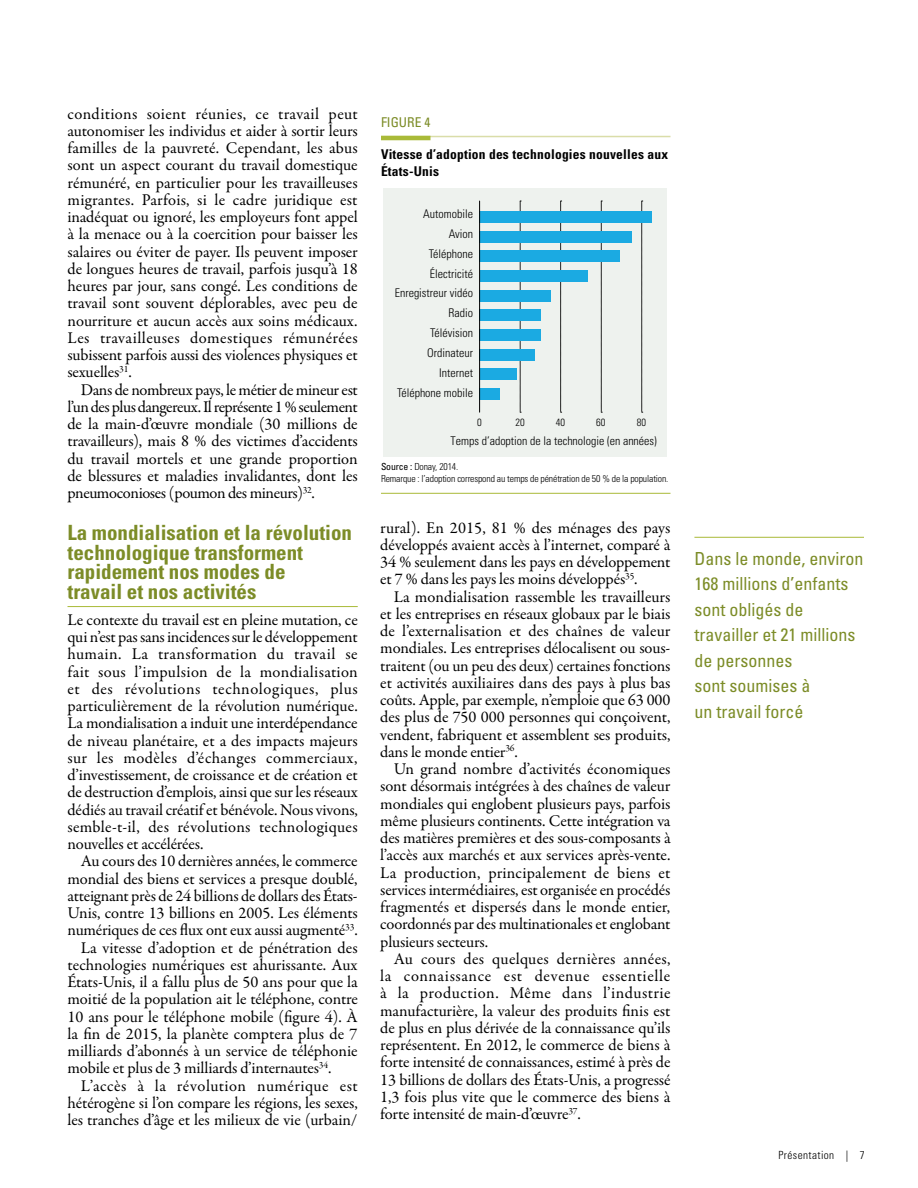
<style>
.page{position:relative;width:918px;height:1188px;background:#fff}
.page>*{position:absolute;margin:0;border:0;box-sizing:border-box;transform-origin:0 0}
.t1{font:700 condensed 21px/19.5px "Univers LT Std";color:#7c8c27}
.t2{font:condensed 18px/25.5px "Univers LT Std";color:#7c8c27}
.t3{font:16.5px/17.2px "Garamond Premr Pro";letter-spacing:-.01em;color:#000;text-align:justify}
.t4{font:16.5px "Garamond Premr Pro";letter-spacing:.025em;color:#000}
.t5{font:700 condensed 13.5px/16.2px "Univers LT Std";letter-spacing:.015em;color:#000}
.t6{font:condensed 13.5px "Univers LT Std";color:#7c8c27}
.t7{font:300 condensed 12px "Univers LT Std";color:#000}
.t8{font:300 condensed 11.25px "Univers LT Std";letter-spacing:.035em;color:#000}
.t9{font:300 condensed 10.5px "Univers LT Std";color:#000}
.t10{font:300 condensed 9.75px/12px "Univers LT Std";letter-spacing:-.015em;color:#000}
.s1{font-weight:400}
</style>
<div class="page">
<hr style="left:68px;top:606px;width:290px;height:1px;background:#a9ba38">
<hr style="left:381px;top:136px;width:289px;height:1px;background:#dadda9">
<hr style="left:381px;top:136px;width:49px;height:4px;background:#a9ba38">
<hr style="left:381px;top:493px;width:289px;height:1px;background:#a9ba38">
<div style="left:383px;top:188px;width:284px;height:269px;background:#eef2ee"></div>
<svg style="left:520px;top:201px;width:1px;height:212px"></svg>
<svg style="left:560px;top:201px;width:2px;height:212px"></svg>
<svg style="left:601px;top:201px;width:1px;height:212px"></svg>
<svg style="left:642px;top:201px;width:1px;height:212px"></svg>
<div style="left:480px;top:388px;width:20px;height:12px;background:#1baae2"></div>
<div style="left:480px;top:369px;width:36px;height:11px;background:#1baae2"></div>
<div style="left:480px;top:349px;width:55px;height:12px;background:#1baae2"></div>
<div style="left:480px;top:329px;width:61px;height:12px;background:#1baae2"></div>
<div style="left:480px;top:310px;width:61px;height:11px;background:#1baae2"></div>
<div style="left:480px;top:290px;width:71px;height:12px;background:#1baae2"></div>
<div style="left:480px;top:270px;width:107px;height:12px;background:#1baae2"></div>
<div style="left:480px;top:251px;width:140px;height:11px;background:#1baae2"></div>
<div style="left:480px;top:231px;width:152px;height:12px;background:#1baae2"></div>
<div style="left:480px;top:211px;width:172px;height:12px;background:#1baae2"></div>
<hr style="left:479px;top:201px;width:1px;height:211px;background:#000">
<hr style="left:694px;top:537px;width:170px;height:1px;background:#a9ba38">
<p class="t3" style="left:68px;top:105px;width:292px">conditions soient réunies, ce travail peut autonomiser les individus et aider à sortir leurs familles de la pauvreté. Cependant, les abus sont un aspect courant du travail domestique rémunéré, en particulier pour les travailleuses migrantes. Parfois, si le cadre juridique est inadéquat ou ignoré, les employeurs font appel à la menace ou à la coercition pour baisser les salaires ou éviter de payer. Ils peuvent imposer de longues heures de travail, parfois jusqu’à 18 heures par jour, sans congé. Les conditions de travail sont souvent déplorables, avec peu de nourriture et aucun accès aux soins médicaux.<br>Les travailleuses domestiques rémunérées subissent parfois aussi des violences physiques et sexuelles<sup>31</sup>.</p>
<p class="t3" style="left:67px;top:381px;width:292px;text-indent:13px">Dans de nombreux pays, le métier de mineur est l’un des plus dangereux. Il représente 1 % seulement de la main-d’œuvre mondiale (30 millions de travailleurs), mais 8 % des victimes d’accidents du travail mortels et une grande proportion de blessures et maladies invalidantes, dont les pneumoconioses (poumon des mineurs)<sup>32</sup>.</p>
<p class="t1" style="left:68px;top:523px;width:286px">La mondialisation et la révolution technologique transforment rapidement nos modes de<br>travail et nos activités</p>
<p class="t3" style="left:68px;top:612px;width:292px">Le contexte du travail est en pleine mutation, ce qui n’est pas sans incidences sur le développement humain. La transformation du travail se fait sous l’impulsion de la mondialisation et des révolutions technologiques, plus particulièrement de la révolution numérique.<br>La mondialisation a induit une interdépendance de niveau planétaire, et a des impacts majeurs sur les modèles d’échanges commerciaux, d’investissement, de croissance et de création et de destruction d’emplois, ainsi que sur les réseaux dédiés au travail créatif et bénévole. Nous vivons, semble-t-il, des révolutions technologiques nouvelles et accélérées.</p>
<p class="t3" style="left:81px;top:853px;width:278px">Au cours des 10 dernières années, le commerce</p>
<p class="t3" style="left:68px;top:870px;width:292px">mondial des biens et services a presque doublé,</p>
<p class="t3" style="left:68px;top:887px;width:292px">atteignant près de 24 billions de dollars des États-</p>
<p class="t3" style="left:68px;top:905px;width:292px">Unis, contre 13 billions en 2005. Les éléments</p>
<p class="t3" style="left:68px;top:922px;width:292px">numériques de ces flux ont eux aussi augmenté<sup>33</sup>.</p>
<p class="t3" style="left:81px;top:939px;width:278px">La vitesse d’adoption et de pénétration des</p>
<p class="t3" style="left:67px;top:957px;width:292px">technologies numériques est ahurissante. Aux</p>
<p class="t3" style="left:67px;top:974px;width:292px">États-Unis, il a fallu plus de 50 ans pour que la</p>
<p class="t3" style="left:67px;top:991px;width:292px">moitié de la population ait le téléphone, contre</p>
<p class="t3" style="left:67px;top:1008px;width:292px">10 ans pour le téléphone mobile (figure 4). À</p>
<p class="t3" style="left:67px;top:1025px;width:292px">la fin de 2015, la planète comptera plus de 7</p>
<p class="t3" style="left:67px;top:1043px;width:292px">milliards d’abonnés à un service de téléphonie</p>
<p class="t3" style="left:67px;top:1060px;width:265px">mobile et plus de 3 milliards d’internautes<sup>34</sup>.</p>
<p class="t4" style="left:81px;top:1076px;width:278px">L’accès à la révolution numérique est</p>
<p class="t3" style="left:67px;top:1095px;width:292px">hétérogène si l’on compare les régions, les sexes,</p>
<p class="t3" style="left:67px;top:1112px;width:292px">les tranches d’âge et les milieux de vie (urbain/</p>
<p class="t6" style="left:381px;top:113px;width:51px">FIGURE 4</p>
<p class="t5" style="left:381px;top:147px;width:289px">Vitesse d’adoption des technologies nouvelles aux<br>États-Unis</p>
<p class="t7" style="left:423px;top:206px;width:51px">Automobile</p>
<p class="t7" style="left:449px;top:226px;width:26px">Avion</p>
<p class="t7" style="left:429px;top:246px;width:46px">Téléphone</p>
<p class="t7" style="left:430px;top:266px;width:45px">Électricité</p>
<p class="t7" style="left:395px;top:286px;width:80px">Enregistreur vidéo</p>
<p class="t7" style="left:449px;top:306px;width:26px">Radio</p>
<p class="t7" style="left:430px;top:326px;width:44px">Télévision</p>
<p class="t7" style="left:427px;top:346px;width:47px">Ordinateur</p>
<p class="t7" style="left:439px;top:366px;width:35px">Internet</p>
<p class="t7" style="left:397px;top:386px;width:78px">Téléphone mobile</p>
<p class="t9" style="left:477px;top:416px;width:6px">0</p>
<p class="t9" style="left:515px;top:416px;width:11px">20</p>
<p class="t9" style="left:556px;top:416px;width:11px">40</p>
<p class="t9" style="left:596px;top:416px;width:11px">60</p>
<p class="t9" style="left:637px;top:416px;width:11px">80</p>
<p class="t7" style="left:451px;top:433px;width:208px">Temps d’adoption de la technologie (en années)</p>
<p class="t10" style="left:381px;top:461px;width:289px"><span class="s1">Source :</span> Donay, 2014.<br>Remarque : l’adoption correspond au temps de pénétration de 50 % de la population.</p>
<p class="t3" style="left:380px;top:519px;width:292px">rural). En 2015, 81 % des ménages des pays développés avaient accès à l’internet, comparé à 34 % seulement dans les pays en développement et 7 % dans les pays les moins développés<sup>35</sup>.</p>
<p class="t3" style="left:380px;top:588px;width:292px;text-indent:13px">La mondialisation rassemble les travailleurs et les entreprises en réseaux globaux par le biais de l’externalisation et des chaînes de valeur mondiales. Les entreprises délocalisent ou sous&shy;traitent (ou un peu des deux) certaines fonctions et activités auxiliaires dans des pays à plus bas coûts. Apple, par exemple, n’emploie que 63 000 des plus de 750 000 personnes qui conçoivent, vendent, fabriquent et assemblent ses produits, dans le monde entier<sup>36</sup>.</p>
<p class="t3" style="left:380px;top:761px;width:292px;text-indent:13px">Un grand nombre d’activités économiques sont désormais intégrées à des chaînes de valeur mondiales qui englobent plusieurs pays, parfois même plusieurs continents. Cette intégration va des matières premières et des sous-composants à l’accès aux marchés et aux services après-vente.<br>La production, principalement de biens et services intermédiaires, est organisée en procédés fragmentés et dispersés dans le monde entier, coordonnés par des multinationales et englobant plusieurs secteurs.</p>
<p class="t3" style="left:380px;top:950px;width:292px;text-indent:13px">Au cours des quelques dernières années, la connaissance est devenue essentielle à la production. Même dans l’industrie manufacturière, la valeur des produits finis est de plus en plus dérivée de la connaissance qu’ils représentent. En 2012, le commerce de biens à forte intensité de connaissances, estimé à près de 13 billions de dollars des États-Unis, a progressé 1,3 fois plus vite que le commerce des biens à forte intensité de main-d’œuvre<sup>37</sup>.</p>
<p class="t2" style="left:694px;top:545px;width:170px">Dans le monde, environ<br>168 millions d’enfants sont obligés de travailler et 21 millions de personnes<br>sont soumises à<br>un travail forcé</p>
<p class="t8" style="left:778px;top:1148px;width:88px">Présentation | 7</p>
</div>
